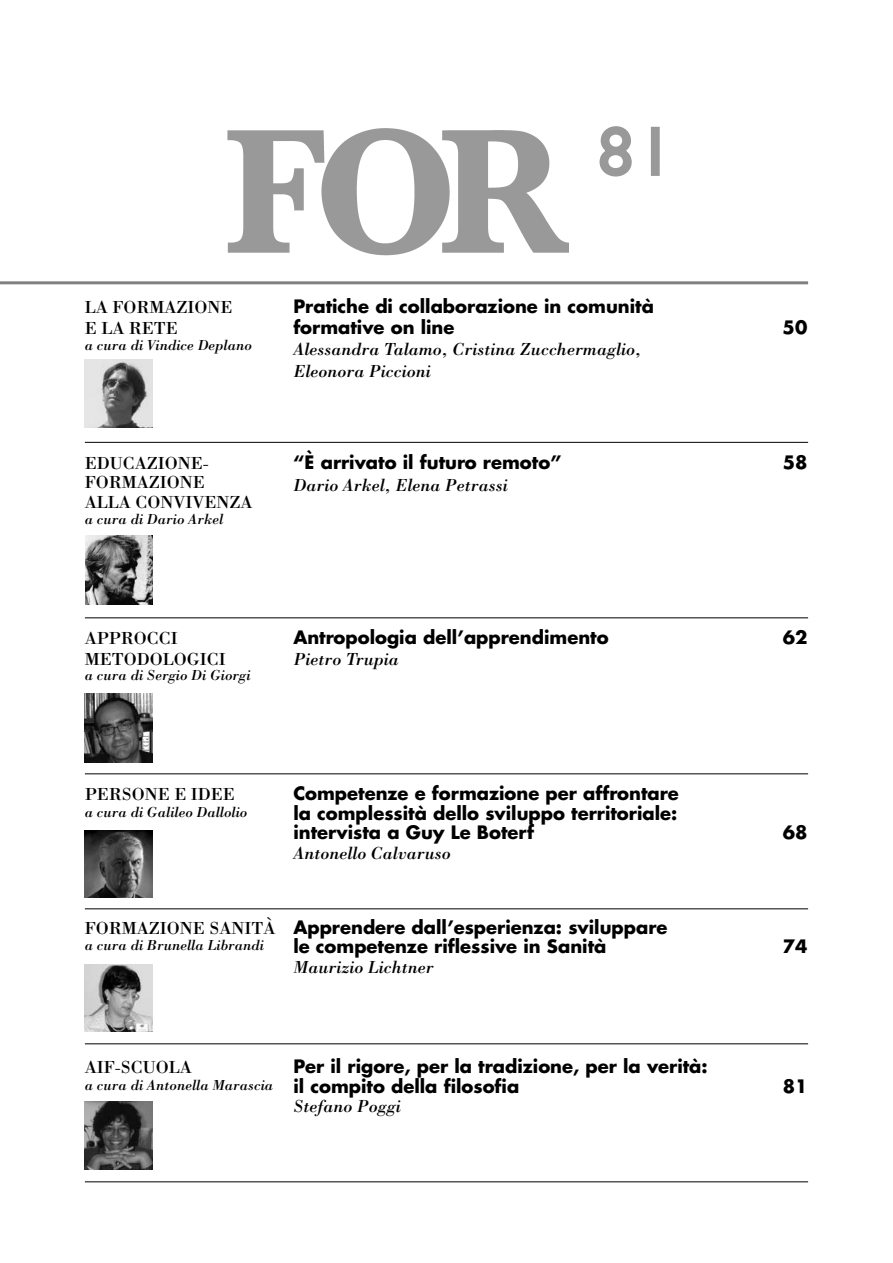
<style>
.page{position:relative;width:893px;height:1263px;background:#fff}
.page>*{position:absolute;margin:0;border:0;box-sizing:border-box;transform-origin:0 0}
.t1{font:69px "Gill Sans";color:#999}
.t2{font:700 18px/19.5px "Futura";color:#000}
.t3{font:italic 18px/22.5px "Bodoni";color:#000}
.t4{font:18px "Bodoni";color:#000}
.t5{font:italic 15px "Bodoni";color:#000}
.s1{font-family:"Bodoni";font-weight:400}
.s2{font-family:"Futura";font-weight:700;font-style:normal;font-size:18px}
</style>
<div class="page">
<hr style="left:85px;top:442px;width:723px;height:1px;background:#000">
<hr style="left:85px;top:617px;width:723px;height:1px;background:#000">
<hr style="left:85px;top:773px;width:723px;height:1px;background:#000">
<hr style="left:85px;top:908px;width:723px;height:1px;background:#000">
<hr style="left:85px;top:1043px;width:723px;height:1px;background:#000">
<hr style="left:85px;top:1181px;width:723px;height:1px;background:#000">
<hr style="left:0;top:281px;width:808px;height:3px;background:#808080">
<img style="left:227px;top:128px;width:342px;height:128px">
<img style="left:85px;top:830px;width:68px;height:68px">
<img style="left:85px;top:964px;width:68px;height:68px">
<img style="left:85px;top:360px;width:68px;height:68px">
<img style="left:85px;top:694px;width:68px;height:68px">
<img style="left:86px;top:536px;width:67px;height:68px">
<img style="left:85px;top:1101px;width:68px;height:68px">
<p class="t1" style="left:598px;top:128px;width:76px">81</p>
<p class="t4" style="left:85px;top:300px;width:149px">LA FORMAZIONE</p>
<p class="t2" style="left:293px;top:298px;width:362px">Pratiche di collaborazione in comunità</p>
<p class="t4" style="left:85px;top:321px;width:95px">E LA RETE</p>
<p class="t2" style="left:293px;top:319px;width:163px">formative on line</p>
<p class="t2" style="left:782px;top:319px;width:26px">50</p>
<p class="t5" style="left:85px;top:340px;width:168px">a cura di Vindice Deplano</p>
<p class="t3" style="left:293px;top:339px;width:349px">Alessandra Talamo, Cristina Zucchermaglio,<br>Eleonora Piccioni</p>
<p class="t4" style="left:85px;top:456px;width:125px">EDUCAZIONE-</p>
<p class="t2" style="left:293px;top:454px;width:270px">“È arrivato il futuro remoto”</p>
<p class="t2" style="left:782px;top:454px;width:26px">58</p>
<p class="t4" style="left:85px;top:476px;width:121px">FORMAZIONE</p>
<p class="t3" style="left:293px;top:476px;width:216px">Dario Arkel, Elena Petrassi</p>
<p class="t4" style="left:85px;top:495px;width:169px">ALLA CONVIVENZA</p>
<p class="t5" style="left:85px;top:514px;width:140px">a cura di Dario Arkel</p>
<p class="t4" style="left:85px;top:632px;width:95px">APPROCCI</p>
<p class="t2" style="left:293px;top:629px;width:317px">Antropologia dell’apprendimento</p>
<p class="t2" style="left:782px;top:629px;width:26px">62</p>
<p class="t4" style="left:85px;top:653px;width:142px">METODOLOGICI</p>
<p class="t3" style="left:293px;top:650px;width:107px">Pietro Trupia</p>
<p class="t5" style="left:85px;top:670px;width:167px">a cura di Sergio Di Giorgi</p>
<p class="t4" style="left:85px;top:788px;width:152px">PERSONE E IDEE</p>
<p class="t2" style="left:293px;top:785px;width:387px">Competenze e formazione per affrontare</p>
<p class="t5" style="left:85px;top:806px;width:164px">a cura di Galileo Dallolio</p>
<p class="t2" style="left:293px;top:805px;width:385px">la complessità dello sviluppo territoriale: intervista a Guy Le Boterf</p>
<p class="t3" style="left:293px;top:843px;width:159px">Antonello Calvaruso</p>
<p class="t2" style="left:783px;top:824px;width:26px">68</p>
<p class="t2" style="left:85px;top:919px;width:584px"><span class="s1">FORMAZIONE SANITÀ</span> Apprendere dall’esperienza: sviluppare</p>
<p class="t5" style="left:85px;top:940px;width:181px">a cura di Brunella Librandi</p>
<p class="t2" style="left:293px;top:938px;width:314px">le competenze riflessive in Sanità</p>
<p class="t2" style="left:783px;top:938px;width:26px">74</p>
<p class="t3" style="left:293px;top:957px;width:142px">Maurizio Lichtner</p>
<p class="t4" style="left:85px;top:1061px;width:108px">AIF-SCUOLA</p>
<p class="t2" style="left:293px;top:1058px;width:416px">Per il rigore, per la tradizione, per la verità:</p>
<p class="t5" style="left:85px;top:1079px;width:436px">a cura di Antonella Marascia <span class="s2">il compito della filosofia</span></p>
<p class="t2" style="left:783px;top:1078px;width:26px">81</p>
<p class="t3" style="left:293px;top:1097px;width:109px">Stefano Poggi</p>
</div>
